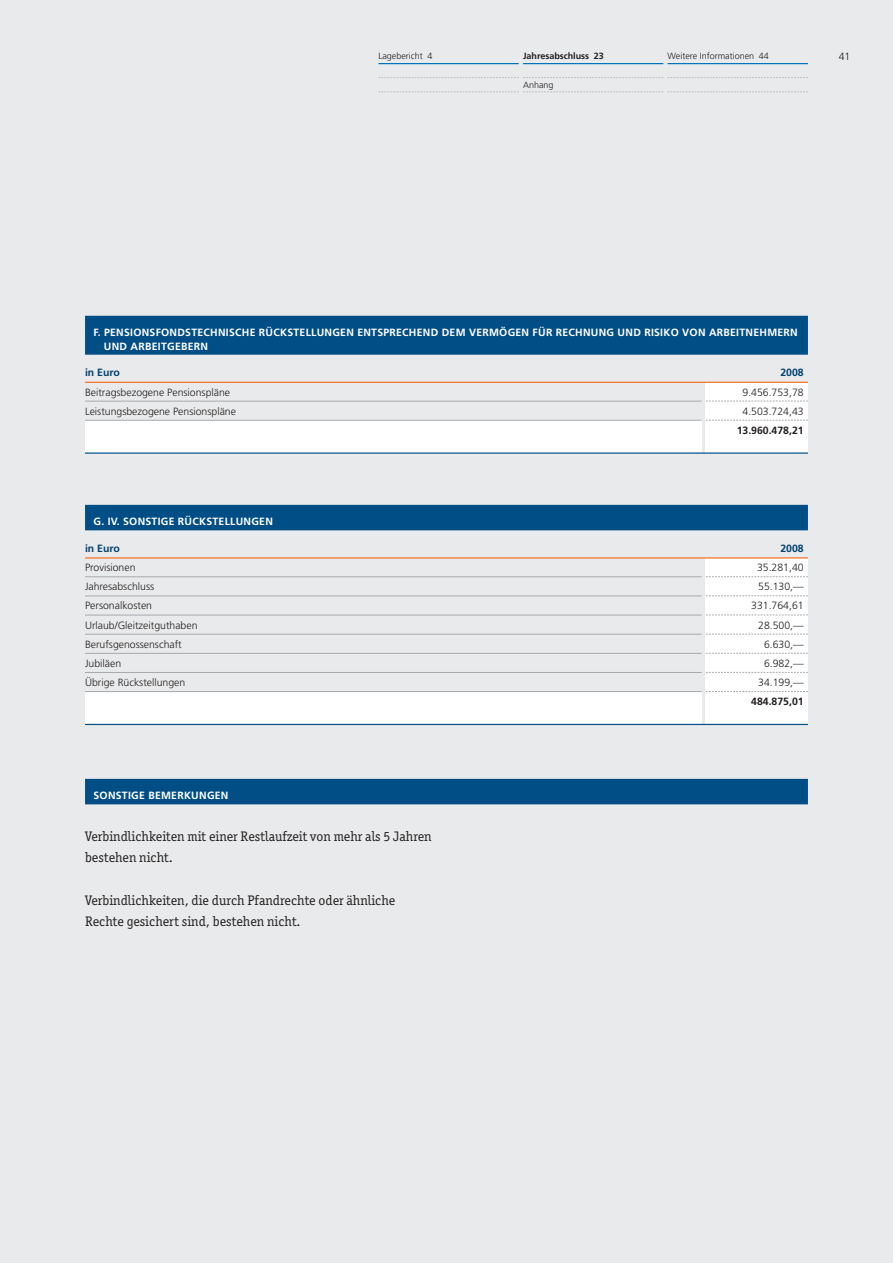
<style>
.page{position:relative;width:893px;height:1263px;background:#e9eaeb}
.page>*{position:absolute;margin:0;border:0;box-sizing:border-box;transform-origin:0 0}
.t1{font:13.8px/21px "Officina Ser ITC";color:#231f20}
.t2{font:300 10.5px "Frutiger LT";color:#231f20}
.t3{font:700 10.5px/13.4px "Frutiger LT";letter-spacing:.025em;color:#fff}
.t4{font:700 10.5px "Frutiger LT";color:#231f20}
.t5{font:700 10.5px "Frutiger LT";color:#004170}
.t6{font:300 9px "Frutiger LT";color:#231f20}
.t7{font:700 9px "Frutiger LT";color:#231f20}
</style>
<div class="page">
<hr style="left:378px;top:63px;width:141px;height:1px;background:#0072bc">
<hr style="left:523px;top:63px;width:140px;height:1px;background:#0072bc">
<hr style="left:668px;top:63px;width:140px;height:1px;background:#0072bc">
<svg style="left:378px;top:77px;width:430px;height:1px"></svg>
<svg style="left:379px;top:92px;width:429px;height:1px"></svg>
<div style="left:706px;top:382px;width:102px;height:71px;background:#fff"></div>
<div style="left:85px;top:420px;width:617px;height:33px;background:#fff"></div>
<svg style="left:706px;top:401px;width:102px;height:1px"></svg>
<svg style="left:706px;top:420px;width:102px;height:1px"></svg>
<div style="left:706px;top:558px;width:102px;height:166px;background:#fff"></div>
<div style="left:85px;top:692px;width:617px;height:32px;background:#fff"></div>
<svg style="left:706px;top:691px;width:102px;height:1px"></svg>
<svg style="left:706px;top:672px;width:102px;height:1px"></svg>
<svg style="left:706px;top:653px;width:102px;height:1px"></svg>
<svg style="left:706px;top:634px;width:102px;height:1px"></svg>
<svg style="left:706px;top:615px;width:102px;height:1px"></svg>
<svg style="left:706px;top:595px;width:102px;height:1px"></svg>
<svg style="left:706px;top:576px;width:102px;height:1px"></svg>
<div style="left:85px;top:505px;width:723px;height:25px;background:#004e85"></div>
<hr style="left:85px;top:557px;width:723px;height:1px;background:#f36e21">
<hr style="left:85px;top:576px;width:617px;height:1px;background:#a8a9ad">
<hr style="left:85px;top:596px;width:617px;height:1px;background:#a8a9ad">
<hr style="left:85px;top:615px;width:617px;height:1px;background:#a8a9ad">
<hr style="left:85px;top:634px;width:617px;height:1px;background:#a8a9ad">
<hr style="left:85px;top:653px;width:617px;height:1px;background:#a8a9ad">
<hr style="left:85px;top:672px;width:617px;height:1px;background:#a8a9ad">
<hr style="left:85px;top:691px;width:617px;height:1px;background:#a8a9ad">
<hr style="left:85px;top:724px;width:723px;height:1px;background:#004e85">
<div style="left:85px;top:316px;width:723px;height:25px;background:#004e85"></div>
<div style="left:85px;top:341px;width:723px;height:14px;background:#004e85"></div>
<hr style="left:85px;top:382px;width:723px;height:1px;background:#f36e21">
<hr style="left:85px;top:401px;width:617px;height:1px;background:#a8a9ad">
<hr style="left:85px;top:420px;width:617px;height:1px;background:#a8a9ad">
<hr style="left:85px;top:452px;width:723px;height:2px;background:#004e85">
<div style="left:85px;top:779px;width:723px;height:25px;background:#004e85"></div>
<p class="t6" style="left:378px;top:53px;width:55px">Lagebericht 4</p>
<p class="t7" style="left:523px;top:53px;width:82px">Jahresabschluss 23</p>
<p class="t6" style="left:523px;top:81px;width:32px">Anhang</p>
<p class="t6" style="left:668px;top:53px;width:103px">Weitere Informationen 44</p>
<p class="t2" style="left:839px;top:53px;width:13px">41</p>
<p class="t3" style="left:104px;top:327px;width:695px;text-indent:-10px">F. PENSIONSFONDSTECHNISCHE RÜCKSTELLUNGEN ENTSPRECHEND DEM VERMÖGEN FÜR RECHNUNG UND RISIKO VON ARBEITNEHMERN<br>UND ARBEITGEBERN</p>
<p class="t5" style="left:85px;top:368px;width:36px">in Euro</p>
<p class="t5" style="left:780px;top:368px;width:25px">2008</p>
<p class="t2" style="left:85px;top:388px;width:147px">Beitragsbezogene Pensionspläne</p>
<p class="t2" style="left:742px;top:388px;width:63px">9.456.753,78</p>
<p class="t2" style="left:85px;top:407px;width:152px">Leistungsbezogene Pensionspläne</p>
<p class="t2" style="left:742px;top:407px;width:63px">4.503.724,43</p>
<p class="t4" style="left:737px;top:426px;width:69px">13.960.478,21</p>
<p class="t3" style="left:94px;top:516px;width:181px">G. IV. SONSTIGE RÜCKSTELLUNGEN</p>
<p class="t5" style="left:85px;top:544px;width:36px">in Euro</p>
<p class="t5" style="left:780px;top:544px;width:25px">2008</p>
<p class="t2" style="left:85px;top:563px;width:52px">Provisionen</p>
<p class="t2" style="left:757px;top:563px;width:48px">35.281,40</p>
<p class="t2" style="left:85px;top:582px;width:71px">Jahresabschluss</p>
<p class="t2" style="left:758px;top:582px;width:47px">55.130,––</p>
<p class="t2" style="left:85px;top:602px;width:69px">Personalkosten</p>
<p class="t2" style="left:751px;top:602px;width:54px">331.764,61</p>
<p class="t2" style="left:85px;top:621px;width:114px">Urlaub/Gleitzeitguthaben</p>
<p class="t2" style="left:758px;top:621px;width:47px">28.500,––</p>
<p class="t2" style="left:85px;top:640px;width:98px">Berufsgenossenschaft</p>
<p class="t2" style="left:764px;top:640px;width:41px">6.630,––</p>
<p class="t2" style="left:85px;top:659px;width:38px">Jubiläen</p>
<p class="t2" style="left:764px;top:659px;width:41px">6.982,––</p>
<p class="t2" style="left:85px;top:678px;width:102px">Übrige Rückstellungen</p>
<p class="t2" style="left:758px;top:678px;width:47px">34.199,––</p>
<p class="t4" style="left:751px;top:697px;width:54px">484.875,01</p>
<p class="t3" style="left:94px;top:790px;width:136px">SONSTIGE BEMERKUNGEN</p>
<h1 class="t1" style="left:85px;top:826px;width:348px">Verbindlichkeiten mit einer Restlaufzeit von mehr als 5 Jahren bestehen nicht.</h1>
<h1 class="t1" style="left:85px;top:889px;width:312px">Verbindlichkeiten, die durch Pfandrechte oder ähnliche<br>Rechte gesichert sind, bestehen nicht.</h1>
</div>
